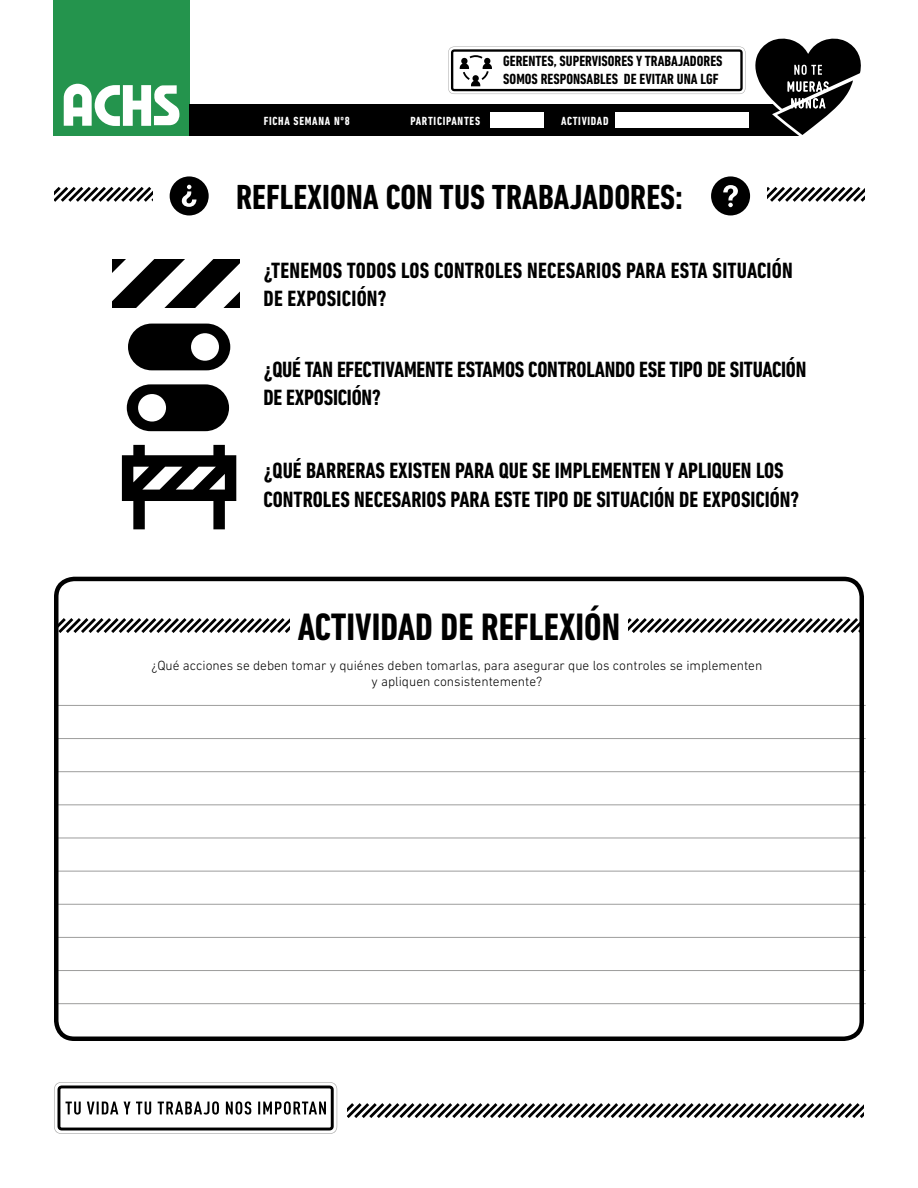
<style>
.page{position:relative;width:918px;height:1188px;background:#fff}
.page>*{position:absolute;margin:0;border:0;box-sizing:border-box;transform-origin:0 0}
.t1{font:700 condensed 38.85px "DIN Next LT Pro";color:#000}
.t2{font:700 condensed 35.4px "DIN Next LT Pro";color:#000}
.t3{font:700 condensed 22.5px/28.5px "DIN Next LT Pro";color:#000}
.t4{font:700 condensed 15px/18px "DIN Next LT Pro";color:#000}
.t5{font:300 13.5px/16.2px "DIN Next LT Pro";color:#000;text-align:center}
.t6{font:700 condensed 12px "DIN Next LT Pro";letter-spacing:.06em;color:#fff}
</style>
<div class="page">
<svg style="left:59px;top:618px;width:800px;height:15px"></svg>
<hr style="left:56px;top:771px;width:810px;height:1px;background:#9d9d9c">
<hr style="left:56px;top:904px;width:810px;height:1px;background:#9d9d9c">
<hr style="left:56px;top:705px;width:810px;height:1px;background:#9d9d9c">
<hr style="left:56px;top:805px;width:810px;height:1px;background:#9d9d9c">
<hr style="left:56px;top:937px;width:810px;height:1px;background:#9d9d9c">
<hr style="left:56px;top:738px;width:810px;height:1px;background:#9d9d9c">
<hr style="left:56px;top:838px;width:810px;height:1px;background:#9d9d9c">
<hr style="left:56px;top:970px;width:810px;height:1px;background:#9d9d9c">
<hr style="left:56px;top:871px;width:810px;height:1px;background:#9d9d9c">
<hr style="left:56px;top:1003px;width:810px;height:1px;background:#9d9d9c">
<div style="left:290px;top:600px;width:338px;height:52px;background:#fff"></div>
<div style="left:54px;top:577px;width:810px;height:464px;border:4px solid #000;border-radius:18px"></div>
<svg style="left:54px;top:1082px;width:283px;height:52px"></svg>
<div style="left:54px;top:0;width:136px;height:136px;background:#24944d"></div>
<svg style="left:64px;top:84px;width:115px;height:42px"></svg>
<div style="left:190px;top:105px;width:615px;height:31px;background:#000"></div>
<svg style="left:347px;top:1103px;width:517px;height:15px"></svg>
<svg style="left:448px;top:38px;width:413px;height:98px"></svg>
<svg style="left:113px;top:260px;width:127px;height:48px"></svg>
<svg style="left:54px;top:176px;width:810px;height:39px"></svg>
<svg style="left:122px;top:445px;width:114px;height:84px"></svg>
<svg style="left:128px;top:324px;width:102px;height:46px"></svg>
<svg style="left:127px;top:384px;width:102px;height:47px"></svg>
<p class="t6" style="left:264px;top:114px;width:88px">FICHA SEMANA Nº8</p>
<p class="t4" style="left:503px;top:52px;width:221px">GERENTES, SUPERVISORES Y TRABAJADORES<br>SOMOS RESPONSABLES DE EVITAR UNA LGF</p>
<p class="t6" style="left:410px;top:114px;width:71px">PARTICIPANTES</p>
<p class="t6" style="left:561px;top:114px;width:49px">ACTIVIDAD</p>
<h2 class="t2" style="left:236px;top:177px;width:448px">REFLEXIONA CON TUS TRABAJADORES:</h2>
<p class="t3" style="left:264px;top:256px;width:531px">¿TENEMOS TODOS LOS CONTROLES NECESARIOS PARA ESTA SITUACIÓN<br>DE EXPOSICIÓN?</p>
<p class="t3" style="left:264px;top:355px;width:544px">¿QUÉ TAN EFECTIVAMENTE ESTAMOS CONTROLANDO ESE TIPO DE SITUACIÓN<br>DE EXPOSICIÓN?</p>
<p class="t3" style="left:264px;top:456px;width:538px">¿QUÉ BARRERAS EXISTEN PARA QUE SE IMPLEMENTEN Y APLIQUEN LOS<br>CONTROLES NECESARIOS PARA ESTE TIPO DE SITUACIÓN DE EXPOSICIÓN?</p>
<h1 class="t1" style="left:298px;top:605px;width:324px">ACTIVIDAD DE REFLEXIÓN</h1>
<p class="t5" style="left:151px;top:657px;width:613px">¿Qué acciones se deben tomar y quiénes deben tomarlas, para asegurar que los controles se implementen y apliquen consistentemente?</p>
</div>
